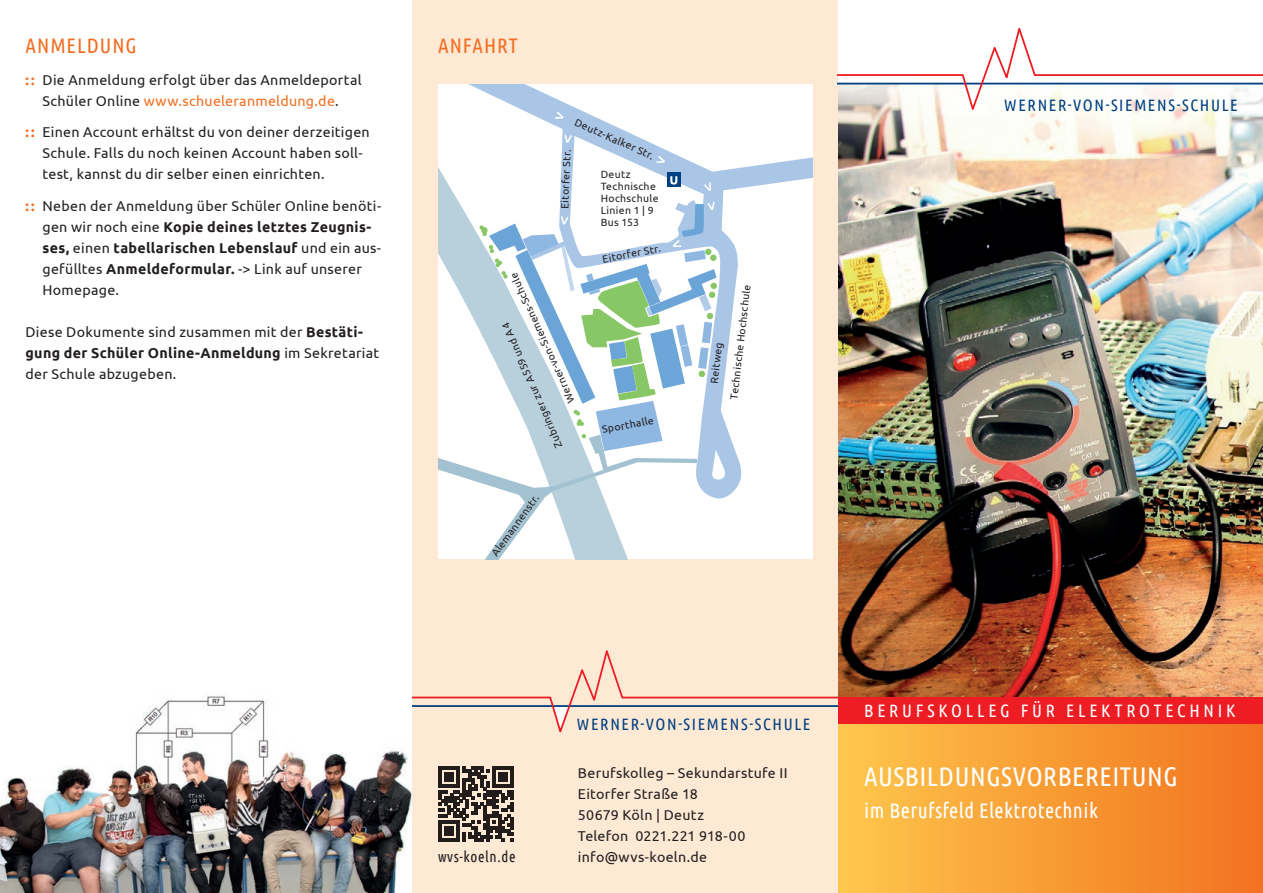
<style>
.page{position:relative;width:1263px;height:893px;background:#fff}
.page>*{position:absolute;margin:0;border:0;box-sizing:border-box;transform-origin:0 0}
.t1{font:27px "Ubuntu Condensed";letter-spacing:.02em;color:#fff}
.t2{font:21px "Ubuntu Condensed";letter-spacing:.02em;color:#fff}
.Copytext{font:21px "Ubuntu Condensed";letter-spacing:.045em;color:#f36e21}
.t3{font:18px "Ubuntu Condensed";letter-spacing:.205em;color:#fff}
.t4{font:16.5px "Ubuntu Condensed";letter-spacing:.1em;color:#014081}
.t5{font:15px "Ubuntu Condensed";letter-spacing:.04em;color:#231f20}
.Copytext-2{font:14.25px/21px "Ubuntu";letter-spacing:.02em;color:#231f20}
.t6{font:10.5px/12px "Ubuntu";letter-spacing:.035em;color:#231f20}
.s1{font-weight:700;color:#f36e21}
.s2{color:#f36e21}
.s3{font-weight:700}
</style>
<div class="page">
<img style="left:838px;top:115px;width:425px;height:582px">
<img style="left:0;top:696px;width:412px;height:197px">
<div style="left:838px;top:723px;width:425px;height:170px;background:linear-gradient(to right,#fec74b,#f2711f)"></div>
<div style="left:838px;top:697px;width:425px;height:27px;background:#ee1d23"></div>
<div style="left:412px;top:0;width:426px;height:893px;background:#fee9d5"></div>
<div style="left:438px;top:85px;width:374px;height:474px;background:#fff"></div>
<svg style="left:438px;top:167px;width:21px;height:35px"></svg>
<svg style="left:470px;top:85px;width:342px;height:414px"></svg>
<svg style="left:555px;top:112px;width:8px;height:7px"></svg>
<svg style="left:656px;top:156px;width:9px;height:7px"></svg>
<svg style="left:704px;top:182px;width:7px;height:9px"></svg>
<svg style="left:564px;top:135px;width:8px;height:8px"></svg>
<div style="left:667px;top:173px;width:13px;height:14px;background:#014081"></div>
<svg style="left:670px;top:176px;width:7px;height:9px"></svg>
<svg style="left:438px;top:202px;width:279px;height:357px"></svg>
<svg style="left:838px;top:28px;width:425px;height:87px"></svg>
<svg style="left:412px;top:650px;width:426px;height:83px"></svg>
<svg style="left:438px;top:766px;width:76px;height:76px"></svg>
<svg style="left:439px;top:766px;width:75px;height:75px"></svg>
<hr style="left:493px;top:766px;width:21px;height:3px;background:#231f20">
<p class="Copytext" style="left:26px;top:33px;width:113px">ANMELDUNG</p>
<p class="Copytext" style="left:438px;top:33px;width:81px">ANFAHRT</p>
<p class="Copytext-2" style="left:26px;top:69px;width:338px;text-align:center"><span class="s1">: :</span> Die Anmeldung erfolgt über das Anmeldeportal<br>Schüler Online <span class="s2">www.schueleranmeldung.de</span>.</p>
<p class="Copytext-2" style="left:43px;top:121px;width:329px;text-indent:-17px"><span class="s1">: :</span> Einen Account erhältst du von deiner derzeitigen<br>Schule. Falls du noch keinen Account haben soll&shy;test, kannst du dir selber einen einrichten.</p>
<p class="Copytext-2" style="left:43px;top:195px;width:340px;text-indent:-17px"><span class="s1">: :</span> Neben der Anmeldung über Schüler Online benöti&shy;gen wir noch eine <span class="s3">Kopie deines letztes Zeugnis&shy;ses,</span> einen <span class="s3">tabellarischen Lebenslauf</span> und ein aus&shy;gefülltes <span class="s3">Anmeldeformular.</span> -&gt; Link auf unserer Homepage.</p>
<p class="Copytext-2" style="left:26px;top:321px;width:355px">Diese Dokumente sind zusammen mit der <span class="s3">Bestäti&shy;gung der Schüler Online-Anmeldung</span> im Sekretariat der Schule abzugeben.</p>
<p class="t6" style="left:578px;top:116px;width:87px;rotate:24deg">Deutz-Kalker Str.</p>
<p class="t6" style="left:558px;top:209px;width:61px;rotate:-88deg">Eitorfer Str.</p>
<p class="t6" style="left:601px;top:168px;width:32px">Deutz</p>
<p class="t6" style="left:601px;top:180px;width:59px">Technische<br>Hochschule</p>
<p class="t6" style="left:601px;top:204px;width:55px">Linien 1 | 9</p>
<p class="t6" style="left:601px;top:216px;width:40px">Bus 153</p>
<p class="t6" style="left:601px;top:253px;width:61px;rotate:-10deg">Eitorfer Str.</p>
<p class="t6" style="left:566px;top:405px;width:143px;rotate:-115deg">Werner-von-Siemens-Schule</p>
<p class="t6" style="left:553px;top:450px;width:137px;rotate:-113deg">Zubringer zur A559 und A4</p>
<p class="t6" style="left:601px;top:423px;width:54px;rotate:-10deg">Sporthalle</p>
<p class="t6" style="left:488px;top:551px;width:75px;rotate:-54deg">Alemannenstr.</p>
<p class="t6" style="left:728px;top:399px;width:117px;rotate:-84deg">Technische Hochschule</p>
<p class="t6" style="left:708px;top:383px;width:43px;rotate:-84deg">Reitweg</p>
<p class="t4" style="left:1004px;top:95px;width:235px">WERNER-VON-SIEMENS-SCHULE</p>
<p class="t5" style="left:438px;top:847px;width:79px">wvs-koeln.de</p>
<p class="t4" style="left:577px;top:714px;width:235px">WERNER-VON-SIEMENS-SCHULE</p>
<p class="Copytext-2" style="left:578px;top:762px;width:211px">Berufskolleg – Sekundarstufe II</p>
<p class="Copytext-2" style="left:578px;top:783px;width:121px">Eitorfer Straße 18</p>
<p class="Copytext-2" style="left:578px;top:804px;width:128px">50679 Köln | Deutz</p>
<p class="Copytext-2" style="left:578px;top:825px;width:169px">Telefon 0221.221 918-00</p>
<p class="Copytext-2" style="left:578px;top:846px;width:131px">info@wvs-koeln.de</p>
<p class="t3" style="left:864px;top:699px;width:372px">BERUFSKOLLEG FÜR ELEKTROTECHNIK</p>
<p class="t1" style="left:864px;top:760px;width:315px">AUSBILDUNGSVORBEREITUNG</p>
<p class="t2" style="left:864px;top:797px;width:235px">im Berufsfeld Elektrotechnik</p>
</div>
